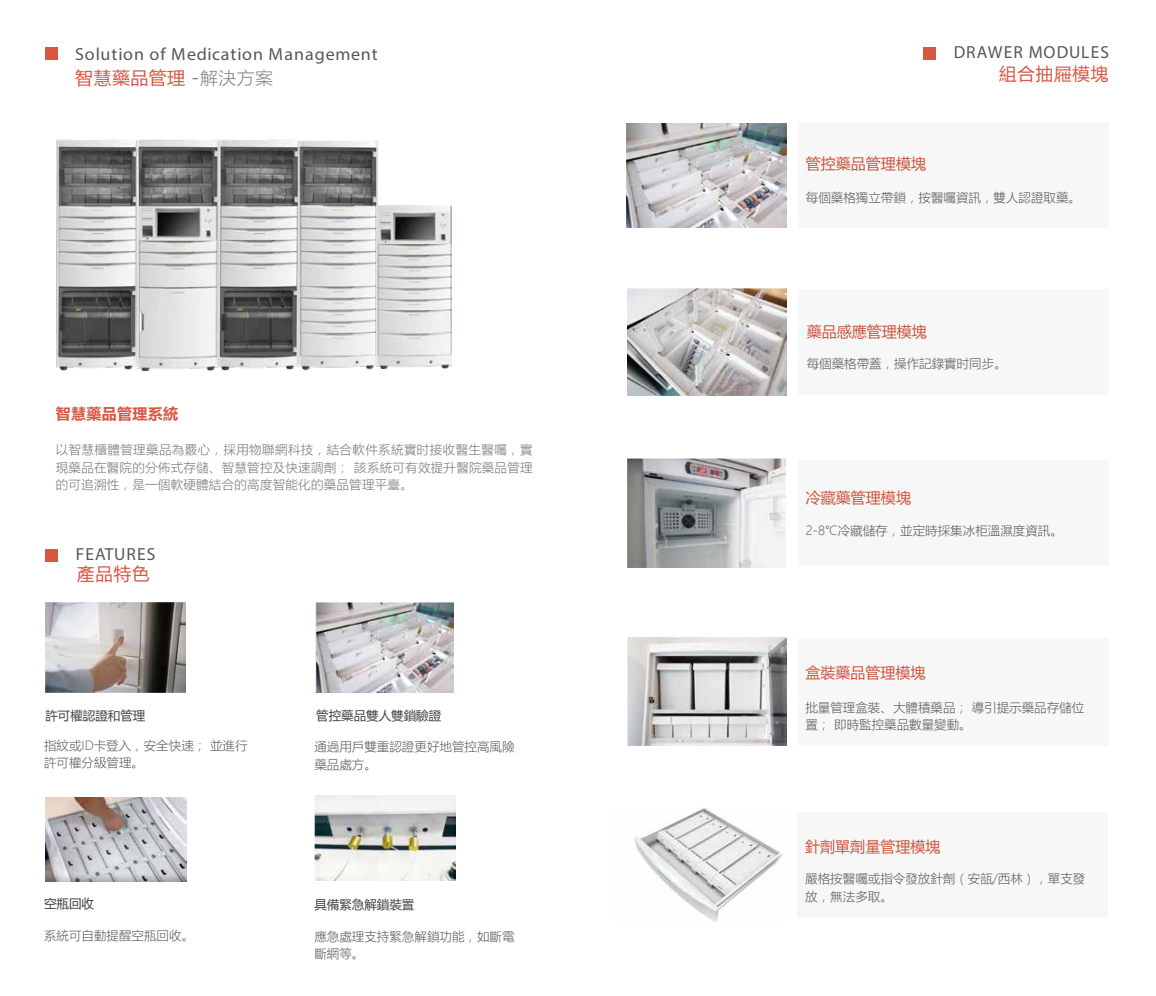
<style>
.page{position:relative;width:1156px;height:996px;background:#fff}
.page>*{position:absolute;margin:0;border:0;box-sizing:border-box;transform-origin:0 0}
.t1{font:17.5px "Myriad Pro";letter-spacing:.055em;color:#595757}
.t2{font:17.5px "Microsoft Ya Hei";letter-spacing:.055em;color:#d75741}
.t3{font:15px "Microsoft Ya Hei";color:#cc563f}
.t4{font:700 15px "Microsoft Ya Hei";letter-spacing:.02em;color:#d75741}
.t5{font:300 12.5px/17.5px "Microsoft Ya Hei";color:#595757}
.t6{font:300 12.5px/17.5px "Microsoft Ya Hei";letter-spacing:.02em;color:#757575;text-align:justify}
.t7{font:12.5px "Microsoft Ya Hei";color:#444}
.s1{color:#828283}
.s2{font-weight:300;color:#828283}
</style>
<div class="page">
<div style="left:797px;top:122px;width:311px;height:106px;background:#f7f7f7"></div>
<div style="left:798px;top:289px;width:311px;height:105px;background:#f7f7f7"></div>
<div style="left:797px;top:460px;width:311px;height:105px;background:#f7f7f7"></div>
<div style="left:798px;top:638px;width:310px;height:107px;background:#f7f7f7"></div>
<div style="left:797px;top:812px;width:310px;height:105px;background:#f7f7f7"></div>
<img style="left:56px;top:140px;width:321px;height:231px">
<div style="left:45px;top:47px;width:13px;height:13px;background:#d75741"></div>
<div style="left:45px;top:548px;width:13px;height:13px;background:#d75741"></div>
<img style="left:45px;top:602px;width:140px;height:90px">
<img style="left:315px;top:602px;width:139px;height:90px">
<img style="left:315px;top:795px;width:140px;height:85px">
<div style="left:923px;top:47px;width:13px;height:13px;background:#d75741"></div>
<img style="left:626px;top:123px;width:160px;height:104px">
<img style="left:627px;top:289px;width:159px;height:106px">
<img style="left:627px;top:458px;width:158px;height:109px">
<img style="left:627px;top:637px;width:159px;height:108px">
<img style="left:634px;top:808px;width:148px;height:113px">
<img style="left:376px;top:206px;width:75px;height:162px">
<img style="left:45px;top:797px;width:141px;height:84px">
<h1 class="t1" style="left:75px;top:43px;width:304px">Solution of Medication Management</h1>
<h1 class="t2" style="left:75px;top:66px;width:199px">智慧藥品管理 <span class="s1">-</span><span class="s2">解決方案</span></h1>
<p class="t4" style="left:56px;top:403px;width:124px">智慧藥品管理系統</p>
<p class="t6" style="left:56px;top:440px;width:478px">以智慧櫃體管理藥品為覈心，採用物聯網科技，結合軟件系統實时接收醫生醫囑，實現藥品在醫院的分佈式存儲、智慧管控及快速調劑； 該系統可有效提升醫院藥品管理的可追溯性，是一個軟硬體結合的高度智能化的藥品管理平臺。</p>
<h1 class="t1" style="left:76px;top:543px;width:81px">FEATURES</h1>
<h1 class="t2" style="left:77px;top:562px;width:74px">產品特色</h1>
<p class="t7" style="left:45px;top:707px;width:101px">許可權認證和管理</p>
<p class="t5" style="left:44px;top:736px;width:205px">指紋或ID卡登入，安全快速； 並進行許可權分級管理。</p>
<p class="t7" style="left:44px;top:895px;width:51px">空瓶回收</p>
<p class="t5" style="left:44px;top:926px;width:151px">系統可自動提醒空瓶回收。</p>
<p class="t7" style="left:316px;top:707px;width:127px">管控藥品雙人雙鎖驗證</p>
<p class="t5" style="left:314px;top:737px;width:201px">通過用戶雙重認證更好地管控高風險藥品處方。</p>
<p class="t7" style="left:314px;top:895px;width:101px">具備緊急解鎖裝置</p>
<p class="t5" style="left:314px;top:926px;width:201px">應急處理支持緊急解鎖功能，如斷電斷網等。</p>
<h1 class="t1" style="left:953px;top:42px;width:156px">DRAWER MODULES</h1>
<h1 class="t2" style="left:998px;top:61px;width:111px">組合抽屜模塊</h1>
<p class="t3" style="left:805px;top:153px;width:121px">管控藥品管理模塊</p>
<p class="t5" style="left:805px;top:188px;width:276px">每個藥格獨立帶鎖，按醫囑資訊，雙人認證取藥。</p>
<p class="t3" style="left:806px;top:321px;width:121px">藥品感應管理模塊</p>
<p class="t5" style="left:806px;top:354px;width:201px">每個藥格帶蓋，操作記錄實时同步。</p>
<p class="t3" style="left:805px;top:487px;width:106px">冷藏藥管理模塊</p>
<p class="t5" style="left:805px;top:521px;width:258px">2-8℃冷藏儲存，並定時採集冰柜溫濕度資訊。</p>
<p class="t3" style="left:805px;top:662px;width:121px">盒裝藥品管理模塊</p>
<p class="t5" style="left:805px;top:697px;width:280px">批量管理盒裝、大體積藥品； 導引提示藥品存儲位置； 即時監控藥品數量變動。</p>
<p class="t3" style="left:805px;top:836px;width:136px">針劑單劑量管理模塊</p>
<p class="t5" style="left:805px;top:869px;width:281px">嚴格按醫囑或指令發放針劑（安瓿/西林），單支發放，無法多取。</p>
</div>
